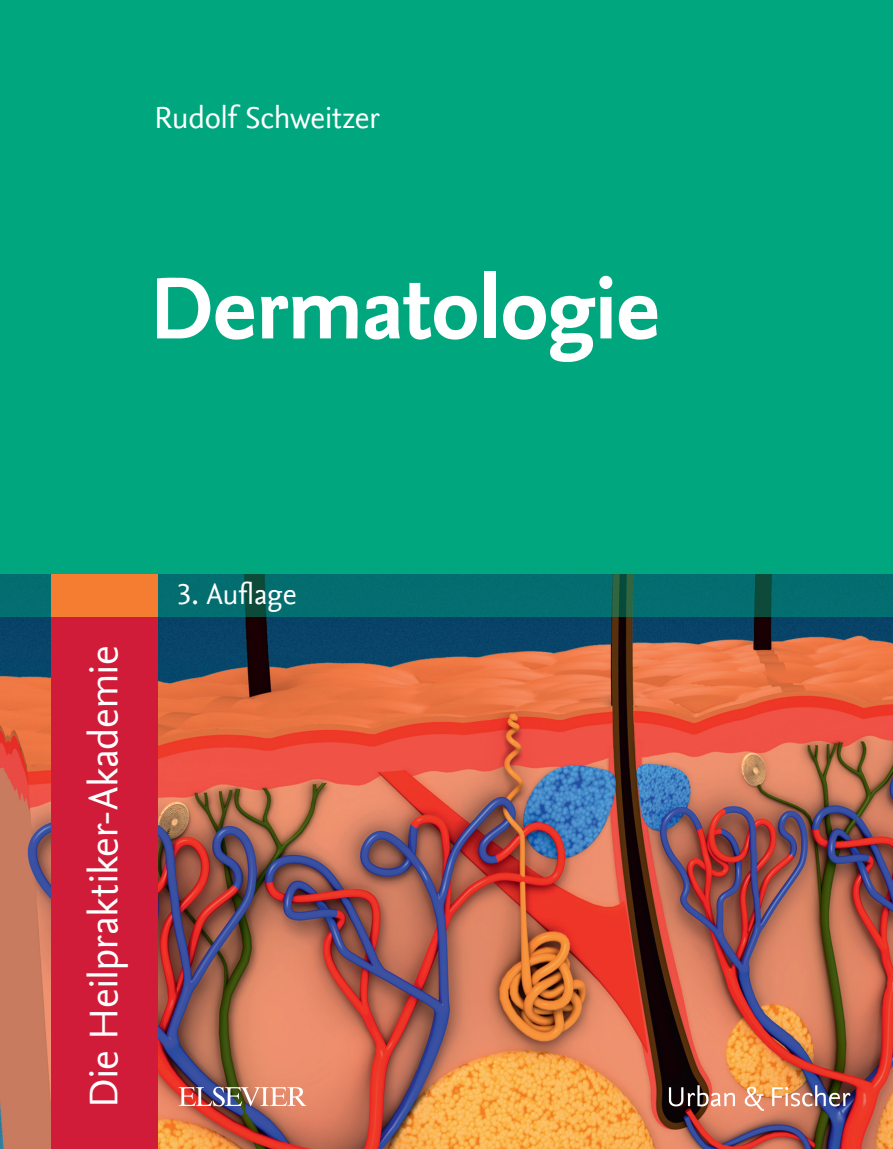
<style>
.page{position:relative;width:893px;height:1149px;background:#fff}
.page>*{position:absolute;margin:0;border:0;box-sizing:border-box;transform-origin:0 0}
.t1{font:700 91.5px "Nexus Sans Offc";letter-spacing:-.015em;color:#fff}
.t2{font:42px "Nexus Sans Offc";letter-spacing:-.02em;color:#fff}
.t3{font:31.5px "Nexus Sans Offc";letter-spacing:-.01em;color:#fff}
.t4{font:30px "Nexus Sans Offc";letter-spacing:-.01em;color:#fff}
</style>
<div class="page">
<div style="left:0;top:0;width:893px;height:1148px;background:#00a77e"></div>
<img style="left:0;top:616px;width:893px;height:532px">
<svg style="left:0;top:574px;width:893px;height:42px;background:#056b6b"></svg>
<img style="left:669px;top:1084px;width:181px;height:26px">
<svg style="left:179px;top:1086px;width:127px;height:20px;background:#bc8e89"></svg>
<div style="left:51px;top:574px;width:106px;height:574px;background:#d11c39"></div>
<div style="left:51px;top:574px;width:106px;height:42px;background:#f47d32"></div>
<p class="t3" style="left:154px;top:99px;width:227px">Rudolf Schweitzer</p>
<h1 class="t1" style="left:149px;top:257px;width:513px">Dermatologie</h1>
<p class="t2" style="left:80px;top:1107px;width:464px;rotate:-90deg">Die Heilpraktiker-Akademie</p>
<p class="t4" style="left:177px;top:576px;width:121px">3. Auflage</p>
</div>
